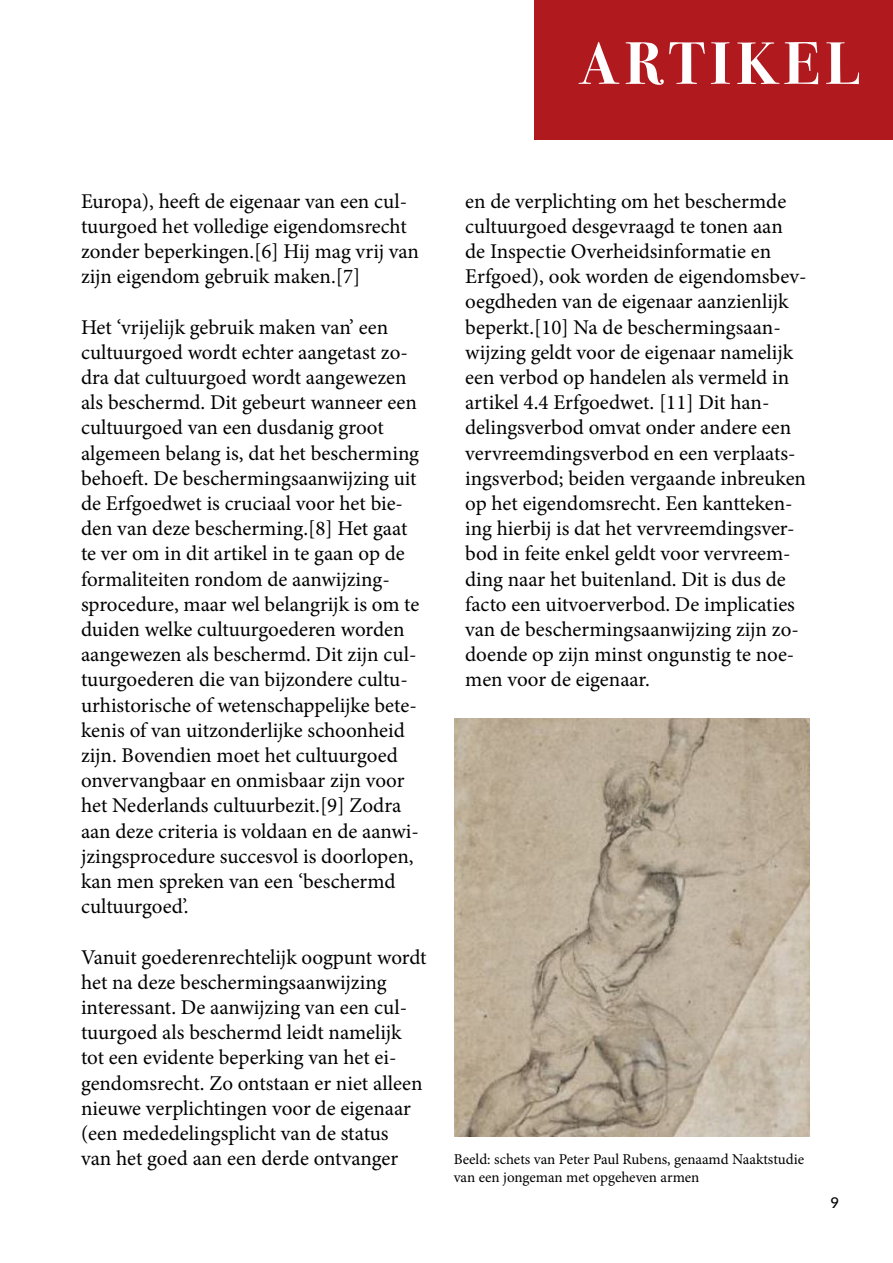
<style>
.page{position:relative;width:893px;height:1263px;background:#fff}
.page>*{position:absolute;margin:0;border:0;box-sizing:border-box;transform-origin:0 0}
.rechtsboven_artikel{font:700 60px "Bodoni Svty Two ITCTT";letter-spacing:.1em;color:#fff}
.t1{font:21px/25.2px "Minion Pro";color:#000}
.t2{font:15px/18px "Minion Pro";letter-spacing:-.005em;color:#000}
.t3{font:500 15px "Lato";color:#000}
</style>
<div class="page">
<div style="left:534px;top:0;width:359px;height:140px;background:#b01a1f"></div>
<img style="left:454px;top:718px;width:355px;height:419px">
<p class="rechtsboven_artikel" style="left:578px;top:14px;width:283px">ARTIKEL</p>
<p class="t1" style="left:81px;top:188px;width:340px">Europa), heeft de eigenaar van een cul&shy;tuurgoed het volledige eigendomsrecht zonder beperkingen.[6] Hij mag vrij van zijn eigendom gebruik maken.[7]</p>
<p class="t1" style="left:81px;top:314px;width:340px">Het ‘vrijelijk gebruik maken van’ een cultuurgoed wordt echter aangetast zo&shy;dra dat cultuurgoed wordt aangewezen als beschermd. Dit gebeurt wanneer een cultuurgoed van een dusdanig groot algemeen belang is, dat het bescherming behoeft. De beschermingsaanwijzing uit de Erfgoedwet is cruciaal voor het bie&shy;den van deze bescherming.[8] Het gaat te ver om in dit artikel in te gaan op de formaliteiten rondom de aanwijzing&shy;sprocedure, maar wel belangrijk is om te duiden welke cultuurgoederen worden aangewezen als beschermd. Dit zijn cul&shy;tuurgoederen die van bijzondere cultu&shy;urhistorische of wetenschappelijke bete&shy;kenis of van uitzonderlijke schoonheid zijn. Bovendien moet het cultuurgoed onvervangbaar en onmisbaar zijn voor het Nederlands cultuurbezit.[9] Zodra aan deze criteria is voldaan en de aanwi&shy;jzingsprocedure succesvol is doorlopen, kan men spreken van een ‘beschermd cultuurgoed’.</p>
<p class="t1" style="left:81px;top:944px;width:347px">Vanuit goederenrechtelijk oogpunt wordt het na deze beschermingsaanwijzing interessant. De aanwijzing van een cul&shy;tuurgoed als beschermd leidt namelijk tot een evidente beperking van het ei&shy;gendomsrecht. Zo ontstaan er niet alleen nieuwe verplichtingen voor de eigenaar (een mededelingsplicht van de status<br>van het goed aan een derde ontvanger</p>
<p class="t1" style="left:465px;top:188px;width:343px">en de verplichting om het beschermde cultuurgoed desgevraagd te tonen aan de Inspectie Overheidsinformatie en Erfgoed), ook worden de eigendomsbev&shy;oegdheden van de eigenaar aanzienlijk beperkt.[10] Na de beschermingsaan&shy;wijzing geldt voor de eigenaar namelijk een verbod op handelen als vermeld in artikel 4.4 Erfgoedwet. [11] Dit han&shy;delingsverbod omvat onder andere een vervreemdingsverbod en een verplaats&shy;ingsverbod; beiden vergaande inbreuken op het eigendomsrecht. Een kantteken&shy;ing hierbij is dat het vervreemdingsver&shy;bod in feite enkel geldt voor vervreem&shy;ding naar het buitenland. Dit is dus de facto een uitvoerverbod. De implicaties van de beschermingsaanwijzing zijn zo&shy;doende op zijn minst ongunstig te noe&shy;men voor de eigenaar.</p>
<p class="t2" style="left:454px;top:1150px;width:352px">Beeld: schets van Peter Paul Rubens, genaamd Naaktstudie van een jongeman met opgeheven armen</p>
<p class="t3" style="left:831px;top:1191px;width:10px">9</p>
</div>
